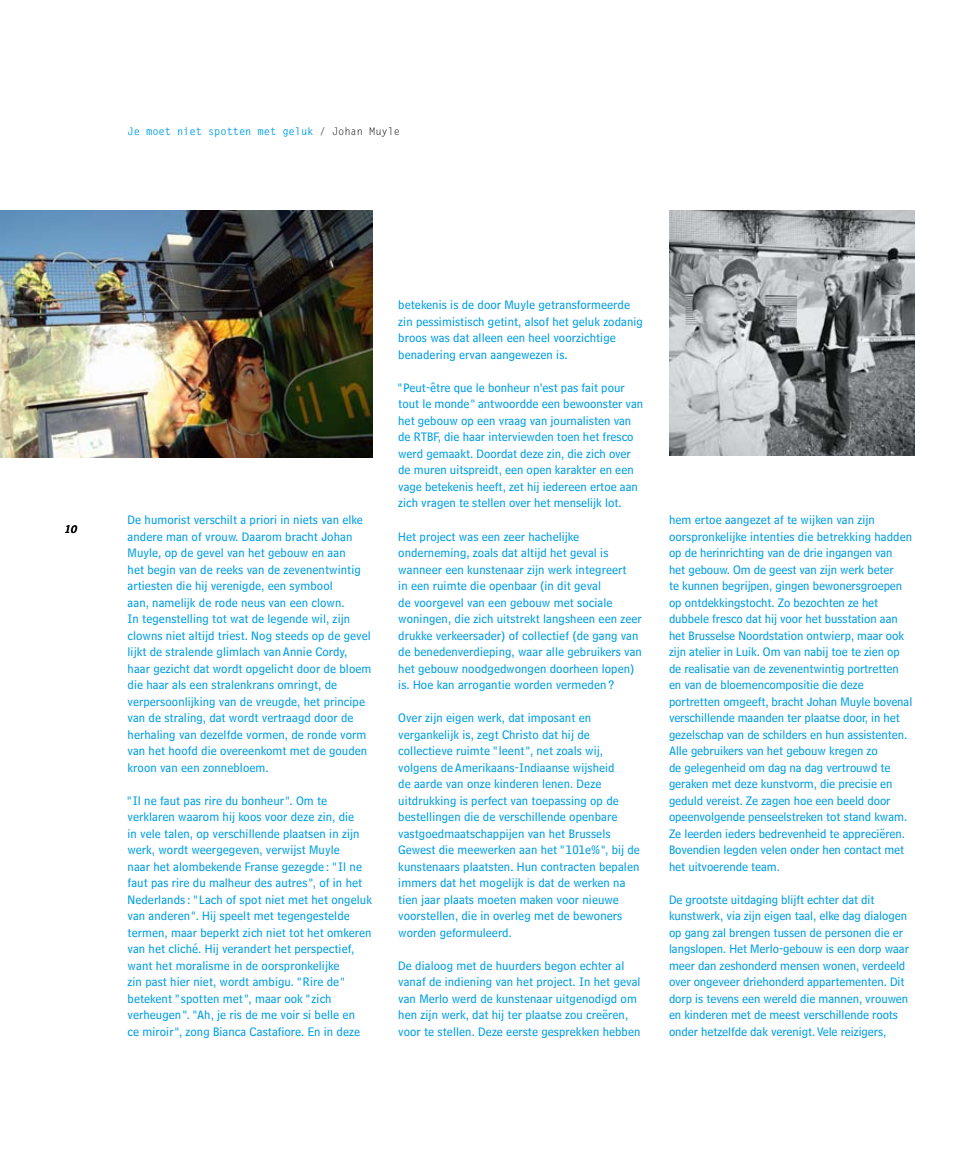
<style>
.page{position:relative;width:978px;height:1149px;background:#fff}
.page>*{position:absolute;margin:0;border:0;box-sizing:border-box;transform-origin:0 0}
.t1{font:12.75px/16.5px "Bell Centennial Std Sub Capt";letter-spacing:.005em;color:#009ee3}
.t2{font:700 10.5px "Letter Gothic Std";letter-spacing:-.01em;color:#009ee3}
.t3{font:italic 10.5px "Trade Gothic Bold Two";color:#000}
.s1{font-weight:400;color:#000}
</style>
<div class="page">
<img style="left:669px;top:210px;width:245px;height:245px">
<img style="left:0;top:210px;width:372px;height:248px">
<p class="t2" style="left:128px;top:125px;width:274px">Je moet niet spotten met geluk <span class="s1">/ Johan Muyle</span></p>
<p class="t3" style="left:64px;top:522px;width:14px">10</p>
<p class="t1" style="left:128px;top:511px;width:245px">De humorist verschilt a priori in niets van elke andere man of vrouw. Daarom bracht Johan Muyle, op de gevel van het gebouw en aan<br>het begin van de reeks van de zevenentwintig artiesten die hij verenigde, een symbool<br>aan, namelijk de rode neus van een clown.<br>In tegenstelling tot wat de legende wil, zijn clowns niet altijd triest. Nog steeds op de gevel lijkt de stralende glimlach van Annie Cordy, haar gezicht dat wordt opgelicht door de bloem die haar als een stralenkrans omringt, de verpersoonlijking van de vreugde, het principe van de straling, dat wordt vertraagd door de herhaling van dezelfde vormen, de ronde vorm van het hoofd die overeenkomt met de gouden kroon van een zonnebloem.</p>
<p class="t1" style="left:128px;top:791px;width:246px">"Il ne faut pas rire du bonheur". Om te verklaren waarom hij koos voor deze zin, die<br>in vele talen, op verschillende plaatsen in zijn werk, wordt weergegeven, verwijst Muyle<br>naar het alombekende Franse gezegde : "Il ne faut pas rire du malheur des autres ", of in het Nederlands : " Lach of spot niet met het ongeluk van anderen ". Hij speelt met tegengestelde termen, maar beperkt zich niet tot het omkeren van het cliché. Hij verandert het perspectief, want het moralisme in de oorspronkelijke<br>zin past hier niet, wordt ambigu. "Rire de " betekent " spotten met", maar ook "zich verheugen ". "Ah, je ris de me voir si belle en<br>ce miroir", zong Bianca Castafiore. En in deze</p>
<p class="t1" style="left:398px;top:296px;width:246px">betekenis is de door Muyle getransformeerde zin pessimistisch getint, alsof het geluk zodanig broos was dat alleen een heel voorzichtige benadering ervan aangewezen is.</p>
<p class="t1" style="left:398px;top:379px;width:246px">"Peut-être que le bonheur n’est pas fait pour tout le monde " antwoordde een bewoonster van het gebouw op een vraag van journalisten van de RTBF, die haar interviewden toen het fresco werd gemaakt. Doordat deze zin, die zich over de muren uitspreidt, een open karakter en een vage betekenis heeft, zet hij iedereen ertoe aan zich vragen te stellen over het menselijk lot.</p>
<p class="t1" style="left:398px;top:527px;width:245px">Het project was een zeer hachelijke onderneming, zoals dat altijd het geval is wanneer een kunstenaar zijn werk integreert<br>in een ruimte die openbaar (in dit geval<br>de voorgevel van een gebouw met sociale woningen, die zich uitstrekt langsheen een zeer drukke verkeersader) of collectief (de gang van de benedenverdieping, waar alle gebruikers van het gebouw noodgedwongen doorheen lopen) is. Hoe kan arrogantie worden vermeden ?</p>
<p class="t1" style="left:398px;top:709px;width:243px">Over zijn eigen werk, dat imposant en vergankelijk is, zegt Christo dat hij de collectieve ruimte "leent", net zoals wij, volgens de Amerikaans-Indiaanse wijsheid<br>de aarde van onze kinderen lenen. Deze uitdrukking is perfect van toepassing op de bestellingen die de verschillende openbare vastgoedmaatschappijen van het Brussels Gewest die meewerken aan het " 101e%", bij de kunstenaars plaatsten. Hun contracten bepalen immers dat het mogelijk is dat de werken na tien jaar plaats moeten maken voor nieuwe voorstellen, die in overleg met de bewoners worden geformuleerd.</p>
<p class="t1" style="left:398px;top:956px;width:244px">De dialoog met de huurders begon echter al vanaf de indiening van het project. In het geval van Merlo werd de kunstenaar uitgenodigd om hen zijn werk, dat hij ter plaatse zou creëren, voor te stellen. Deze eerste gesprekken hebben</p>
<p class="t1" style="left:669px;top:511px;width:245px">hem ertoe aangezet af te wijken van zijn oorspronkelijke intenties die betrekking hadden op de herinrichting van de drie ingangen van<br>het gebouw. Om de geest van zijn werk beter<br>te kunnen begrijpen, gingen bewonersgroepen op ontdekkingstocht. Zo bezochten ze het dubbele fresco dat hij voor het busstation aan het Brusselse Noordstation ontwierp, maar ook zijn atelier in Luik. Om van nabij toe te zien op de realisatie van de zevenentwintig portretten en van de bloemencompositie die deze portretten omgeeft, bracht Johan Muyle bovenal verschillende maanden ter plaatse door, in het gezelschap van de schilders en hun assistenten.<br>Alle gebruikers van het gebouw kregen zo<br>de gelegenheid om dag na dag vertrouwd te geraken met deze kunstvorm, die precisie en geduld vereist. Ze zagen hoe een beeld door opeenvolgende penseelstreken tot stand kwam.<br>Ze leerden ieders bedrevenheid te appreciëren.<br>Bovendien legden velen onder hen contact met het uitvoerende team.</p>
<p class="t1" style="left:669px;top:890px;width:241px">De grootste uitdaging blijft echter dat dit kunstwerk, via zijn eigen taal, elke dag dialogen op gang zal brengen tussen de personen die er langslopen. Het Merlo-gebouw is een dorp waar meer dan zeshonderd mensen wonen, verdeeld over ongeveer driehonderd appartementen. Dit dorp is tevens een wereld die mannen, vrouwen en kinderen met de meest verschillende roots onder hetzelfde dak verenigt. Vele reizigers,</p>
</div>
